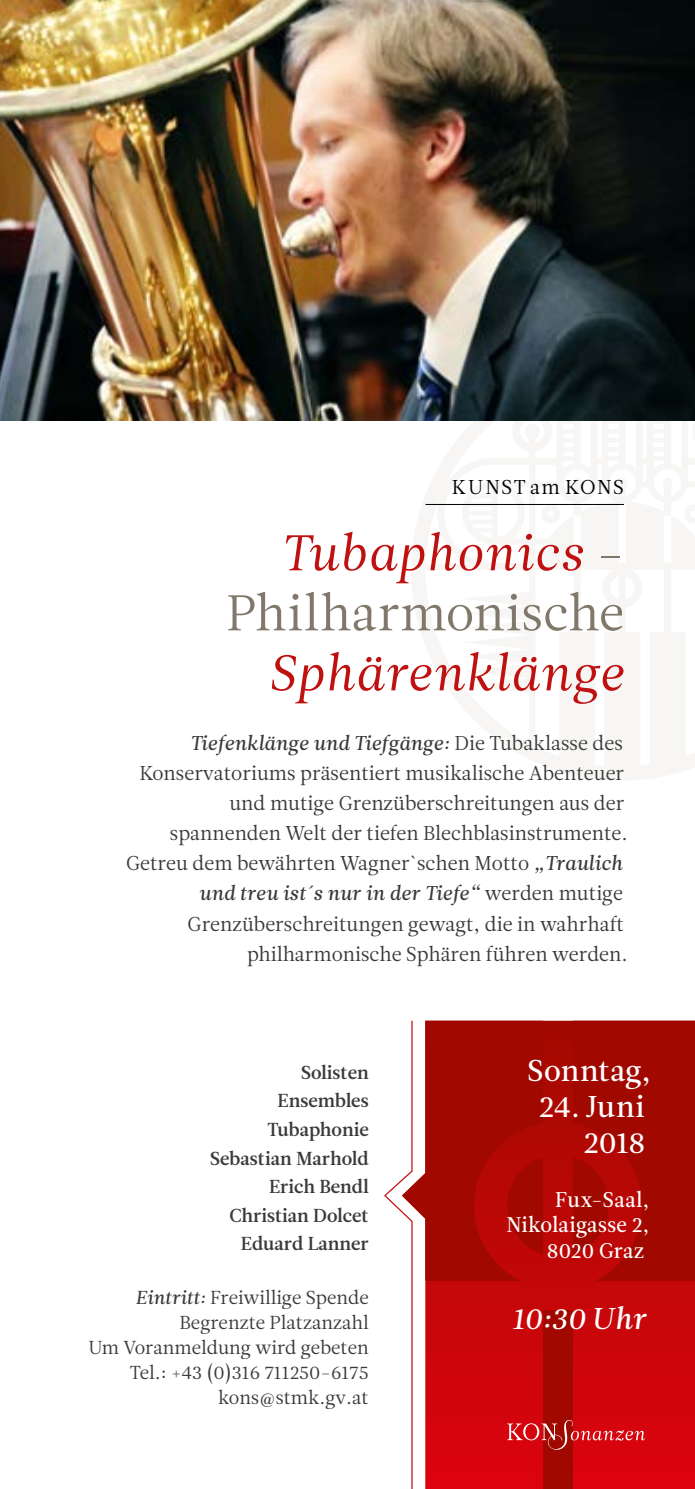
<style>
.page{position:relative;width:695px;height:1489px;background:#fff}
.page>*{position:absolute;margin:0;border:0;box-sizing:border-box;transform-origin:0 0}
.t1{font:50px "Leitura News Italic 1";letter-spacing:.01em;color:#c01111}
.t2{font:50px "Leitura News Roman 1";letter-spacing:.01em;color:#80786a}
.t3{font:30px/36px "Leitura News Roman 2";letter-spacing:-.015em;color:#fff;text-align:right}
.t4{font:30px "Leitura News Roman 2";letter-spacing:.005em;color:#fff}
.t5{font:30px "Leitura News Italic 2";letter-spacing:.01em;color:#fff}
.t6{font:21.25px/25.5px "Leitura News Roman 2";letter-spacing:.015em;color:#fff;text-align:right}
.t7{font:20px/30px "Leitura News Roman 1";color:#3a3a39;text-align:right}
.t8{font:20px "Leitura News Italic 2";color:#3a3a39}
.t9{font:20px "Leitura News Roman 1";letter-spacing:.075em;color:#000}
.t10{font:18.75px/25px "Leitura News Roman 1";color:#3a3a39;text-align:right}
.t11{font:18.75px/28.5px "Leitura News Roman 3";color:#3a3a39;text-align:right}
.s1{font-family:"Leitura News Roman 1";color:#80786a}
.s2{font-family:"Leitura News Roman 1"}
.s3{font-family:"Leitura News Italic 2"}
</style>
<div class="page">
<img style="left:0;top:0;width:694px;height:1488px">
<p class="t9" style="left:452px;top:475px;width:173px">KUNST am KONS</p>
<h1 class="t1" style="left:280px;top:524px;width:345px">Tubaphonics <span class="s1">-</span></h1>
<h1 class="t2" style="left:226px;top:584px;width:399px">Philharmonische</h1>
<h1 class="t1" style="left:268px;top:644px;width:357px">Sphärenklänge</h1>
<p class="t8" style="left:190px;top:731px;width:434px">Tiefenklänge und Tiefgänge: <span class="s2">Die Tubaklasse des</span></p>
<p class="t7" style="left:126px;top:758px;width:503px">Konservatoriums präsentiert musikalische Abenteuer und mutige Grenzüberschreitungen aus der spannenden Welt der tiefen Blechblasinstrumente.<br>Getreu dem bewährten Wagner`schen Motto <span class="s3">„Traulich</span></p>
<p class="t8" style="left:199px;top:881px;width:425px">und treu ist´s nur in der Tiefe“ <span class="s2">werden mutige</span></p>
<p class="t7" style="left:187px;top:908px;width:441px">Grenzüberschreitungen gewagt, die in wahrhaft philharmonische Sphären führen werden.</p>
<p class="t11" style="left:210px;top:1058px;width:160px">Solisten<br>Ensembles<br>Tubaphonie<br>Sebastian Marhold<br>Erich Bendl<br>Christian Dolcet<br>Eduard Lanner</p>
<p class="t10" style="left:88px;top:1284px;width:282px"><span class="s3">Eintritt:</span> Freiwillige Spende<br>Begrenzte Platzanzahl<br>Um Voranmeldung wird gebeten<br>Tel.: +43 (0)316 711250-6175 kons@stmk.gv.at</p>
<h2 class="t4" style="left:527px;top:1052px;width:125px">Sonntag,</h2>
<h2 class="t3" style="left:539px;top:1088px;width:108px">24. Juni<br>2018</h2>
<p class="t6" style="left:506px;top:1186px;width:145px">Fux-Saal,<br>Nikolaigasse 2,<br>8020 Graz</p>
<h2 class="t5" style="left:512px;top:1300px;width:136px">10:30 Uhr</h2>
</div>
